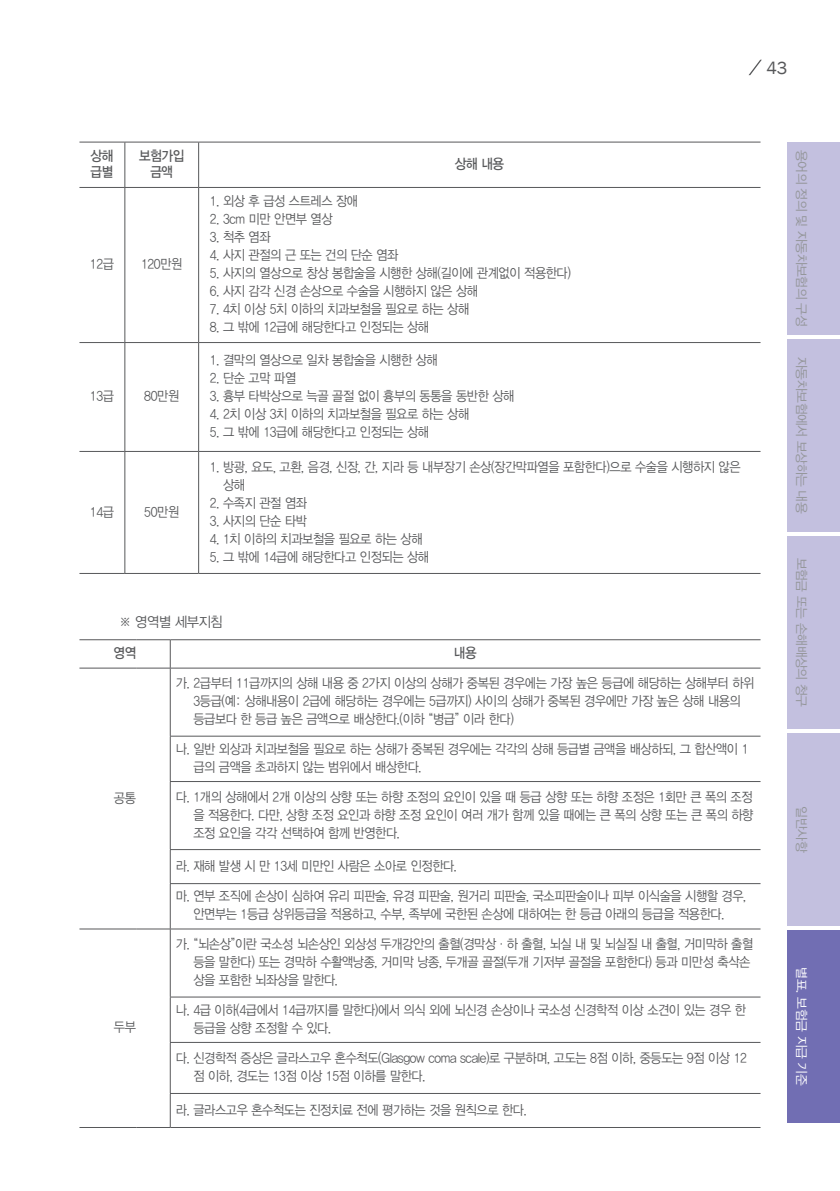
<style>
.page{position:relative;width:840px;height:1191px;background:#fff}
.page>*{position:absolute;margin:0;border:0;box-sizing:border-box;transform-origin:0 0}
.t1{font:18px "Franklin Gothic";color:#57585a}
.표하시라{font:14px/16.8px "YDVYGO Std 33";letter-spacing:-.03em;color:#57585a;text-align:center;scale:.9 1}
.본문_1{font:14px "YDVYGO Std 32";letter-spacing:-.03em;color:#57585a;scale:.95 1}
.표내용{font:13.6px/18px "YDVYGO Std 32";letter-spacing:-.03em;color:#57585a;scale:.9 1}
.t2{font:12.8px "YDVYGO Std 12";letter-spacing:-.03em;color:#939598}
.t3{font:12.8px "YDVYGO Std 12";letter-spacing:-.03em;color:#fff}
</style>
<div class="page">
<div style="left:787px;top:142px;width:52px;height:192px;background:#c3c0df"></div>
<div style="left:787px;top:339px;width:52px;height:192px;background:#c3c0df"></div>
<div style="left:787px;top:536px;width:52px;height:193px;background:#c3c0df"></div>
<div style="left:787px;top:733px;width:52px;height:193px;background:#c3c0df"></div>
<div style="left:787px;top:930px;width:52px;height:193px;background:#716eb3"></div>
<svg style="left:748px;top:60px;width:13px;height:15px"></svg>
<hr style="left:79px;top:142px;width:46px;height:1px;background:#57585a">
<hr style="left:125px;top:142px;width:73px;height:1px;background:#57585a">
<hr style="left:124px;top:142px;width:1px;height:45px;background:#57585a">
<hr style="left:198px;top:142px;width:562px;height:1px;background:#57585a">
<hr style="left:198px;top:142px;width:1px;height:45px;background:#57585a">
<hr style="left:79px;top:187px;width:46px;height:1px;background:#57585a">
<hr style="left:125px;top:187px;width:73px;height:1px;background:#57585a">
<hr style="left:198px;top:187px;width:562px;height:1px;background:#57585a">
<hr style="left:124px;top:188px;width:1px;height:154px;background:#57585a">
<hr style="left:198px;top:188px;width:1px;height:154px;background:#57585a">
<hr style="left:79px;top:342px;width:46px;height:1px;background:#57585a">
<hr style="left:125px;top:342px;width:73px;height:1px;background:#57585a">
<hr style="left:124px;top:343px;width:1px;height:108px;background:#57585a">
<hr style="left:198px;top:342px;width:562px;height:1px;background:#57585a">
<hr style="left:198px;top:343px;width:1px;height:108px;background:#57585a">
<hr style="left:79px;top:451px;width:46px;height:1px;background:#57585a">
<hr style="left:125px;top:451px;width:73px;height:1px;background:#57585a">
<hr style="left:124px;top:452px;width:1px;height:121px;background:#57585a">
<hr style="left:198px;top:451px;width:562px;height:1px;background:#57585a">
<hr style="left:198px;top:452px;width:1px;height:121px;background:#57585a">
<hr style="left:79px;top:573px;width:46px;height:1px;background:#57585a">
<hr style="left:125px;top:573px;width:73px;height:1px;background:#57585a">
<hr style="left:198px;top:573px;width:562px;height:1px;background:#57585a">
<hr style="left:79px;top:639px;width:57px;height:1px;background:#57585a">
<hr style="left:136px;top:639px;width:34px;height:1px;background:#57585a">
<hr style="left:170px;top:639px;width:590px;height:1px;background:#57585a">
<svg style="left:170px;top:640px;width:1px;height:28px"></svg>
<hr style="left:79px;top:668px;width:57px;height:1px;background:#57585a">
<hr style="left:136px;top:668px;width:34px;height:1px;background:#57585a">
<hr style="left:170px;top:668px;width:590px;height:1px;background:#57585a">
<hr style="left:170px;top:668px;width:1px;height:68px;background:#57585a">
<hr style="left:170px;top:736px;width:590px;height:1px;background:#57585a">
<hr style="left:170px;top:736px;width:1px;height:45px;background:#57585a">
<hr style="left:170px;top:781px;width:590px;height:1px;background:#57585a">
<hr style="left:170px;top:782px;width:1px;height:67px;background:#57585a">
<hr style="left:170px;top:849px;width:590px;height:1px;background:#57585a">
<hr style="left:170px;top:850px;width:1px;height:33px;background:#57585a">
<hr style="left:170px;top:883px;width:590px;height:1px;background:#57585a">
<hr style="left:170px;top:884px;width:1px;height:44px;background:#57585a">
<hr style="left:79px;top:928px;width:57px;height:1px;background:#57585a">
<hr style="left:136px;top:928px;width:34px;height:1px;background:#57585a">
<hr style="left:170px;top:928px;width:590px;height:1px;background:#57585a">
<hr style="left:170px;top:929px;width:1px;height:67px;background:#57585a">
<hr style="left:170px;top:996px;width:590px;height:1px;background:#57585a">
<hr style="left:170px;top:997px;width:1px;height:45px;background:#57585a">
<hr style="left:170px;top:1042px;width:590px;height:1px;background:#57585a">
<hr style="left:170px;top:1042px;width:1px;height:51px;background:#57585a">
<hr style="left:170px;top:1093px;width:590px;height:1px;background:#57585a">
<hr style="left:170px;top:1093px;width:1px;height:34px;background:#57585a">
<hr style="left:79px;top:1127px;width:57px;height:1px;background:#57585a">
<hr style="left:136px;top:1127px;width:34px;height:1px;background:#57585a">
<hr style="left:170px;top:1127px;width:590px;height:1px;background:#57585a">
<h1 class="t1" style="left:766px;top:57px;width:23px">43</h1>
<p class="표하시라" style="left:90px;top:147px;width:27px">상해</p>
<p class="표하시라" style="left:90px;top:164px;width:27px">급별</p>
<p class="표하시라" style="left:139px;top:147px;width:52px">보험가입 금액</p>
<p class="표하시라" style="left:454px;top:156px;width:56px">상해 내용</p>
<p class="표내용" style="left:90px;top:255px;width:28px">12급</p>
<p class="표내용" style="left:141px;top:255px;width:47px">120만원</p>
<p class="표내용" style="left:90px;top:387px;width:28px">13급</p>
<p class="표내용" style="left:144px;top:387px;width:40px">80만원</p>
<p class="표내용" style="left:90px;top:502px;width:28px">14급</p>
<p class="표내용" style="left:144px;top:502px;width:40px">50만원</p>
<p class="표내용" style="left:210px;top:192px;width:166px">1. 외상 후 급성 스트레스 장애</p>
<p class="표내용" style="left:210px;top:210px;width:138px">2. 3cm 미만 안면부 열상</p>
<p class="표내용" style="left:210px;top:228px;width:69px">3. 척추 염좌</p>
<p class="표내용" style="left:210px;top:246px;width:211px">4. 사지 관절의 근 또는 건의 단순 염좌</p>
<p class="표내용" style="left:210px;top:264px;width:402px">5. 사지의 열상으로 창상 봉합술을 시행한 상해(길이에 관계없이 적용한다)</p>
<p class="표내용" style="left:210px;top:282px;width:299px">6. 사지 감각 신경 손상으로 수술을 시행하지 않은 상해</p>
<p class="표내용" style="left:210px;top:300px;width:289px">7. 4치 이상 5치 이하의 치과보철을 필요로 하는 상해</p>
<p class="표내용" style="left:210px;top:318px;width:245px">8. 그 밖에 12급에 해당한다고 인정되는 상해</p>
<p class="표내용" style="left:210px;top:351px;width:254px">1. 결막의 열상으로 일차 봉합술을 시행한 상해</p>
<p class="표내용" style="left:210px;top:369px;width:97px">2. 단순 고막 파열</p>
<p class="표내용" style="left:210px;top:387px;width:339px">3. 흉부 타박상으로 늑골 골절 없이 흉부의 동통을 동반한 상해</p>
<p class="표내용" style="left:210px;top:405px;width:289px">4. 2치 이상 3치 이하의 치과보철을 필요로 하는 상해</p>
<p class="표내용" style="left:210px;top:423px;width:245px">5. 그 밖에 13급에 해당한다고 인정되는 상해</p>
<p class="표내용" style="left:223px;top:457px;width:576px;text-indent:-13px">1. 방광, 요도, 고환, 음경, 신장, 간, 지라 등 내부장기 손상(장간막파열을 포함한다)으로 수술을 시행하지 않은 상해</p>
<p class="표내용" style="left:210px;top:493px;width:109px">2. 수족지 관절 염좌</p>
<p class="표내용" style="left:210px;top:511px;width:109px">3. 사지의 단순 타박</p>
<p class="표내용" style="left:210px;top:529px;width:237px">4. 1치 이하의 치과보철을 필요로 하는 상해</p>
<p class="표내용" style="left:210px;top:547px;width:245px">5. 그 밖에 14급에 해당한다고 인정되는 상해</p>
<p class="본문_1" style="left:119px;top:614px;width:111px">※ 영역별 세부지침</p>
<p class="표하시라" style="left:113px;top:645px;width:27px">영역</p>
<p class="표하시라" style="left:453px;top:645px;width:27px">내용</p>
<p class="표내용" style="left:114px;top:788px;width:26px">공통</p>
<p class="표내용" style="left:114px;top:1018px;width:26px">두부</p>
<p class="표내용" style="left:193px;top:674px;width:624px;text-indent:-17px">가. 2급부터 11급까지의 상해 내용 중 2가지 이상의 상해가 중복된 경우에는 가장 높은 등급에 해당하는 상해부터 하위<br>3등급(예: 상해내용이 2급에 해당하는 경우에는 5급까지) 사이의 상해가 중복된 경우에만 가장 높은 상해 내용의 등급보다 한 등급 높은 금액으로 배상한다.(이하 “병급” 이라 한다)</p>
<p class="표내용" style="left:193px;top:740px;width:618px;text-indent:-17px">나. 일반 외상과 치과보철을 필요로 하는 상해가 중복된 경우에는 각각의 상해 등급별 금액을 배상하되, 그 합산액이 1 급의 금액을 초과하지 않는 범위에서 배상한다.</p>
<p class="표내용" style="left:193px;top:787px;width:623px;text-align:justify;text-indent:-17px">다. 1개의 상해에서 2개 이상의 상향 또는 하향 조정의 요인이 있을 때 등급 상향 또는 하향 조정은 1회만 큰 폭의 조정 을 적용한다. 다만, 상향 조정 요인과 하향 조정 요인이 여러 개가 함께 있을 때에는 큰 폭의 상향 또는 큰 폭의 하향 조정 요인을 각각 선택하여 함께 반영한다.</p>
<p class="표내용" style="left:176px;top:857px;width:314px">라. 재해 발생 시 만 13세 미만인 사람은 소아로 인정한다.</p>
<p class="표내용" style="left:176px;top:887px;width:635px;text-align:center">마. 연부 조직에 손상이 심하여 유리 피판술, 유경 피판술, 원거리 피판술, 국소피판술이나 피부 이식술을 시행할 경우, 안면부는 1등급 상위등급을 적용하고, 수부, 족부에 국한된 손상에 대하여는 한 등급 아래의 등급을 적용한다.</p>
<p class="표내용" style="left:193px;top:935px;width:623px;text-indent:-17px">가. “뇌손상”이란 국소성 뇌손상인 외상성 두개강안의 출혈(경막상·하 출혈, 뇌실 내 및 뇌실질 내 출혈, 거미막하 출혈 등을 말한다) 또는 경막하 수활액낭종, 거미막 낭종, 두개골 골절(두개 기저부 골절을 포함한다) 등과 미만성 축삭손 상을 포함한 뇌좌상을 말한다.</p>
<p class="표내용" style="left:193px;top:1001px;width:615px;text-indent:-17px">나. 4급 이하(4급에서 14급까지를 말한다)에서 의식 외에 뇌신경 손상이나 국소성 신경학적 이상 소견이 있는 경우 한 등급을 상향 조정할 수 있다.</p>
<p class="표내용" style="left:193px;top:1049px;width:616px;text-indent:-17px">다. 신경학적 증상은 글라스고우 혼수척도(Glasgow coma scale)로 구분하며, 고도는 8점 이하, 중등도는 9점 이상 12 점 이하, 경도는 13점 이상 15점 이하를 말한다.</p>
<p class="표내용" style="left:176px;top:1100px;width:391px">라. 글라스고우 혼수척도는 진정치료 전에 평가하는 것을 원칙으로 한다.</p>
<p class="t2" style="left:807px;top:150px;width:178px;rotate:90deg">용어의 정의 및 자동차보험의 구성</p>
<p class="t2" style="left:807px;top:357px;width:158px;rotate:90deg">자동차보험에서 보상하는 내용</p>
<p class="t2" style="left:807px;top:557px;width:151px;rotate:90deg">보험금 또는 손해배상의 청구</p>
<p class="t2" style="left:807px;top:806px;width:47px;rotate:90deg">일반사항</p>
<p class="t3" style="left:807px;top:967px;width:120px;rotate:90deg">별표. 보험금 지급 기준</p>
</div>
